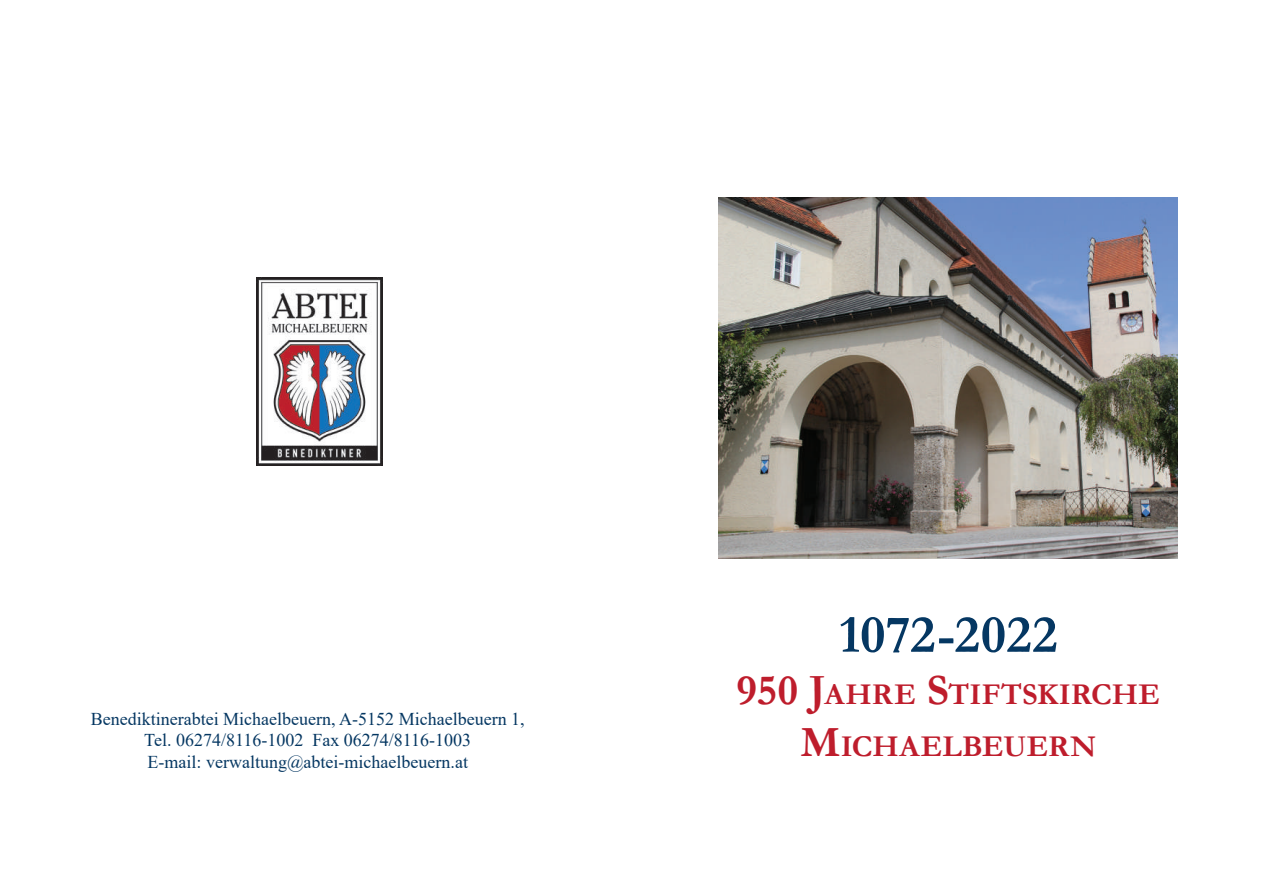
<style>
.page{position:relative;width:1263px;height:893px;background:#fff}
.page>*{position:absolute;margin:0;border:0;box-sizing:border-box;transform-origin:0 0}
.t1{font:700 54px "Garamond";color:#053762}
.t2{font:700 30.45px/52.2px "Garamond";color:#be1d2c;text-align:center}
.t3{font:18px/21.6px "Times New Roman";color:#053762;text-align:center}
.s1{font-size:43.5px}
</style>
<div class="page">
<img style="left:719px;top:198px;width:459px;height:360px">
<img style="left:256px;top:277px;width:127px;height:188px">
<p class="t3" style="left:91px;top:707px;width:435px">Benediktinerabtei Michaelbeuern, A-5152 Michaelbeuern 1,<br>Tel. 06274/8116-1002 Fax 06274/8116-1003<br>E-mail: verwaltung@abtei-michaelbeuern.at</p>
<h1 class="t1" style="left:839px;top:598px;width:220px">1072-2022</h1>
<h2 class="t2" style="left:737px;top:668px;width:425px"><span class="s1">950 J</span>AHRE <span class="s1">S</span>TIFTSKIRCHE<br><span class="s1">M</span>ICHAELBEUERN</h2>
</div>
